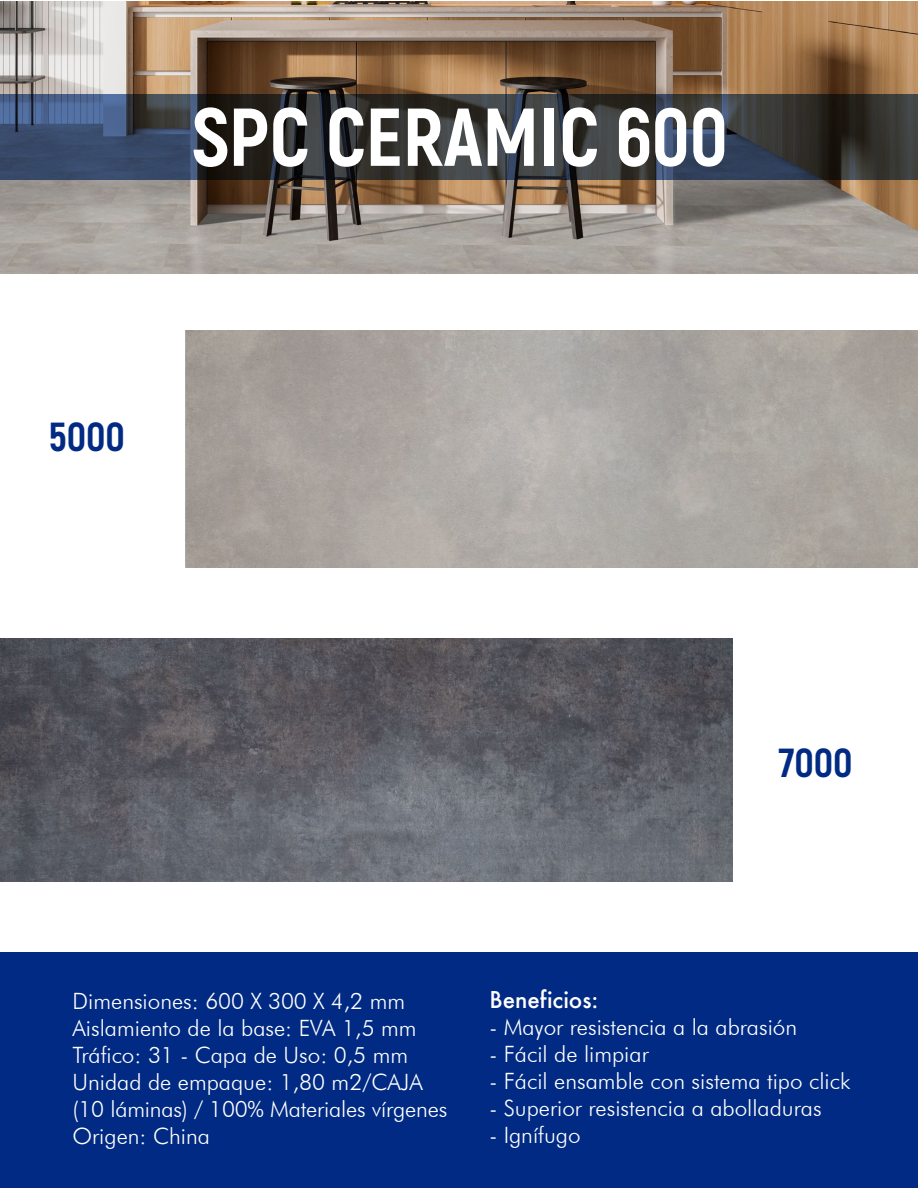
<style>
.page{position:relative;width:918px;height:1188px;background:#fff}
.page>*{position:absolute;margin:0;border:0;box-sizing:border-box;transform-origin:0 0}
.t1{font:800 81.9px "Akrobat";color:#fff}
.t2{font:800 40.5px "Akrobat";color:#002a83}
.t3{font:300 22.5px/27px "Futura BT";color:#fff}
.t4{font:500 22.5px "Futura";color:#fff}
</style>
<div class="page">
<img style="left:0;top:1px;width:918px;height:272px">
<div style="left:0;top:953px;width:918px;height:235px;background:#002a83"></div>
<svg style="left:0;top:94px;width:918px;height:86px;background:#333941"></svg>
<img style="left:0;top:639px;width:733px;height:242px">
<h1 class="t1" style="left:192px;top:85px;width:537px">SPC CERAMIC 600</h1>
<h2 class="t2" style="left:49px;top:411px;width:78px">5000</h2>
<h2 class="t2" style="left:779px;top:737px;width:75px">7000</h2>
<p class="t3" style="left:73px;top:987px;width:376px">Dimensiones: 600 X 300 X 4,2 mm<br>Aislamiento de la base: EVA 1,5 mm<br>Tráfico: 31 - Capa de Uso: 0,5 mm<br>Unidad de empaque: 1,80 m2/CAJA (10 láminas) / 100% Materiales vírgenes<br>Origen: China</p>
<p class="t4" style="left:489px;top:985px;width:111px">Beneficios:</p>
<p class="t3" style="left:489px;top:1014px;width:309px">- Mayor resistencia a la abrasión</p>
<p class="t3" style="left:489px;top:1041px;width:161px">- Fácil de limpiar</p>
<p class="t3" style="left:489px;top:1068px;width:362px">- Fácil ensamble con sistema tipo click</p>
<p class="t3" style="left:489px;top:1095px;width:334px">- Superior resistencia a abolladuras</p>
<p class="t3" style="left:489px;top:1122px;width:93px">- Ignífugo</p>
</div>
